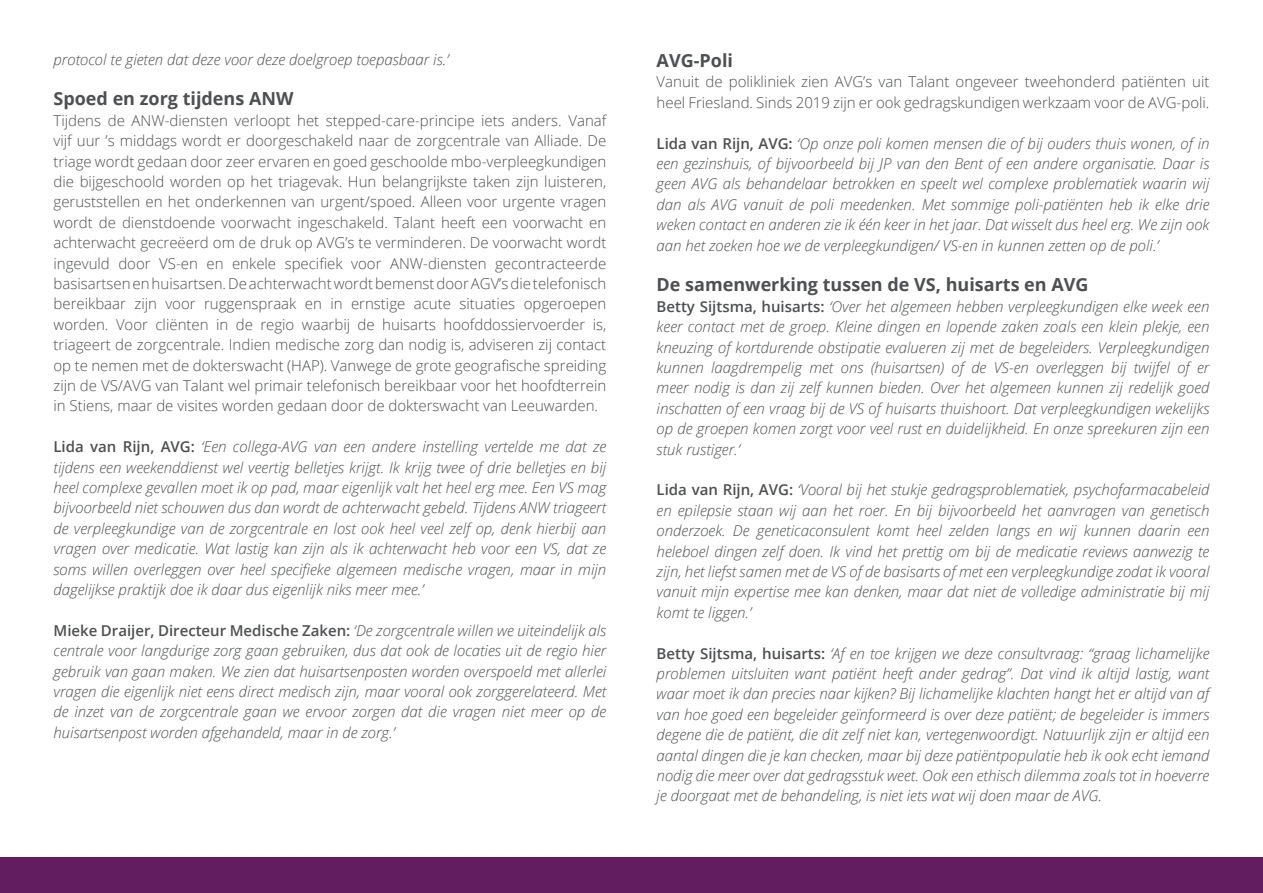
<style>
.page{position:relative;width:1263px;height:893px;background:#fff}
.page>*{position:absolute;margin:0;border:0;box-sizing:border-box;transform-origin:0 0}
.t1{font:700 18px "Open Sans";color:#4d4f51}
.t2{font:italic 300 15px/20.4px "Open Sans";color:#4d4f51;text-align:justify}
.t3{font:300 15px/20.4px "Open Sans";color:#4d4f51;text-align:justify}
.s1{font-weight:600;font-style:normal}
</style>
<div class="page">
<div style="left:0;top:857px;width:1263px;height:36px;background:#621d60"></div>
<p class="t2" style="left:54px;top:48px;width:396px">protocol te gieten dat deze voor deze doelgroep toepasbaar is.’</p>
<p class="t1" style="left:54px;top:86px;width:241px">Spoed en zorg tijdens ANW</p>
<p class="t3" style="left:54px;top:110px;width:554px">Tijdens de ANW-diensten verloopt het stepped-care-principe iets anders. Vanaf vijf uur ’s middags wordt er doorgeschakeld naar de zorgcentrale van Alliade. De triage wordt gedaan door zeer ervaren en goed geschoolde mbo-verpleegkundigen die bijgeschoold worden op het triagevak. Hun belangrijkste taken zijn luisteren, geruststellen en het onderkennen van urgent/spoed. Alleen voor urgente vragen wordt de dienstdoende voorwacht ingeschakeld. Talant heeft een voorwacht en achterwacht gecreëerd om de druk op AVG’s te verminderen. De voorwacht wordt ingevuld door VS-en en enkele specifiek voor ANW-diensten gecontracteerde basisartsen en huisartsen. De achterwacht wordt bemenst door AGV’s die telefonisch bereikbaar zijn voor ruggenspraak en in ernstige acute situaties opgeroepen worden. Voor cliënten in de regio waarbij de huisarts hoofddossiervoerder is, triageert de zorgcentrale. Indien medische zorg dan nodig is, adviseren zij contact op te nemen met de dokterswacht (HAP). Vanwege de grote geografische spreiding zijn de VS/AVG van Talant wel primair telefonisch bereikbaar voor het hoofdterrein in Stiens, maar de visites worden gedaan door de dokterswacht van Leeuwarden.</p>
<p class="t2" style="left:54px;top:436px;width:554px"><span class="s1">Lida van Rijn, AVG:</span> ‘Een collega-AVG van een andere instelling vertelde me dat ze tijdens een weekenddienst wel veertig belletjes krijgt. Ik krijg twee of drie belletjes en bij heel complexe gevallen moet ik op pad, maar eigenlijk valt het heel erg mee. Een VS mag bijvoorbeeld niet schouwen dus dan wordt de achterwacht gebeld. Tijdens ANW triageert de verpleegkundige van de zorgcentrale en lost ook heel veel zelf op, denk hierbij aan vragen over medicatie. Wat lastig kan zijn als ik achterwacht heb voor een VS, dat ze soms willen overleggen over heel specifieke algemeen medische vragen, maar in mijn dagelijkse praktijk doe ik daar dus eigenlijk niks meer mee.’</p>
<p class="t2" style="left:54px;top:620px;width:554px"><span class="s1">Mieke Draijer, Directeur Medische Zaken:</span> ‘De zorgcentrale willen we uiteindelijk als centrale voor langdurige zorg gaan gebruiken, dus dat ook de locaties uit de regio hier gebruik van gaan maken. We zien dat huisartsenposten worden overspoeld met allerlei vragen die eigenlijk niet eens direct medisch zijn, maar vooral ook zorggerelateerd. Met de inzet van de zorgcentrale gaan we ervoor zorgen dat die vragen niet meer op de huisartsenpost worden afgehandeld, maar in de zorg.’</p>
<p class="t1" style="left:657px;top:48px;width:78px">AVG-Poli</p>
<p class="t3" style="left:657px;top:71px;width:554px">Vanuit de polikliniek zien AVG’s van Talant ongeveer tweehonderd patiënten uit heel Friesland. Sinds 2019 zijn er ook gedragskundigen werkzaam voor de AVG-poli.</p>
<p class="t2" style="left:657px;top:132px;width:554px"><span class="s1">Lida van Rijn, AVG:</span> ‘Op onze poli komen mensen die of bij ouders thuis wonen, of in een gezinshuis, of bijvoorbeeld bij JP van den Bent of een andere organisatie. Daar is geen AVG als behandelaar betrokken en speelt wel complexe problematiek waarin wij dan als AVG vanuit de poli meedenken. Met sommige poli-patiënten heb ik elke drie weken contact en anderen zie ik één keer in het jaar. Dat wisselt dus heel erg. We zijn ook aan het zoeken hoe we de verpleegkundigen/ VS-en in kunnen zetten op de poli.’</p>
<p class="t1" style="left:657px;top:272px;width:433px">De samenwerking tussen de VS, huisarts en AVG</p>
<p class="t2" style="left:657px;top:296px;width:554px"><span class="s1">Betty Sijtsma, huisarts:</span> ‘Over het algemeen hebben verpleegkundigen elke week een keer contact met de groep. Kleine dingen en lopende zaken zoals een klein plekje, een kneuzing of kortdurende obstipatie evalueren zij met de begeleiders. Verpleegkundigen kunnen laagdrempelig met ons (huisartsen) of de VS-en overleggen bij twijfel of er meer nodig is dan zij zelf kunnen bieden. Over het algemeen kunnen zij redelijk goed inschatten of een vraag bij de VS of huisarts thuishoort. Dat verpleegkundigen wekelijks op de groepen komen zorgt voor veel rust en duidelijkheid. En onze spreekuren zijn een stuk rustiger.’</p>
<p class="t2" style="left:657px;top:479px;width:554px"><span class="s1">Lida van Rijn, AVG:</span> ‘Vooral bij het stukje gedragsproblematiek, psychofarmacabeleid en epilepsie staan wij aan het roer. En bij bijvoorbeeld het aanvragen van genetisch onderzoek. De geneticaconsulent komt heel zelden langs en wij kunnen daarin een heleboel dingen zelf doen. Ik vind het prettig om bij de medicatie reviews aanwezig te zijn, het liefst samen met de VS of de basisarts of met een verpleegkundige zodat ik vooral vanuit mijn expertise mee kan denken, maar dat niet de volledige administratie bij mij komt te liggen.’</p>
<p class="t2" style="left:657px;top:642px;width:554px"><span class="s1">Betty Sijtsma, huisarts:</span> ‘Af en toe krijgen we deze consultvraag: “graag lichamelijke problemen uitsluiten want patiënt heeft ander gedrag”. Dat vind ik altijd lastig, want waar moet ik dan precies naar kijken? Bij lichamelijke klachten hangt het er altijd van af van hoe goed een begeleider geïnformeerd is over deze patiënt; de begeleider is immers degene die de patiënt, die dit zelf niet kan, vertegenwoordigt. Natuurlijk zijn er altijd een aantal dingen die je kan checken, maar bij deze patiëntpopulatie heb ik ook echt iemand nodig die meer over dat gedragsstuk weet. Ook een ethisch dilemma zoals tot in hoeverre je doorgaat met de behandeling, is niet iets wat wij doen maar de AVG.</p>
</div>
